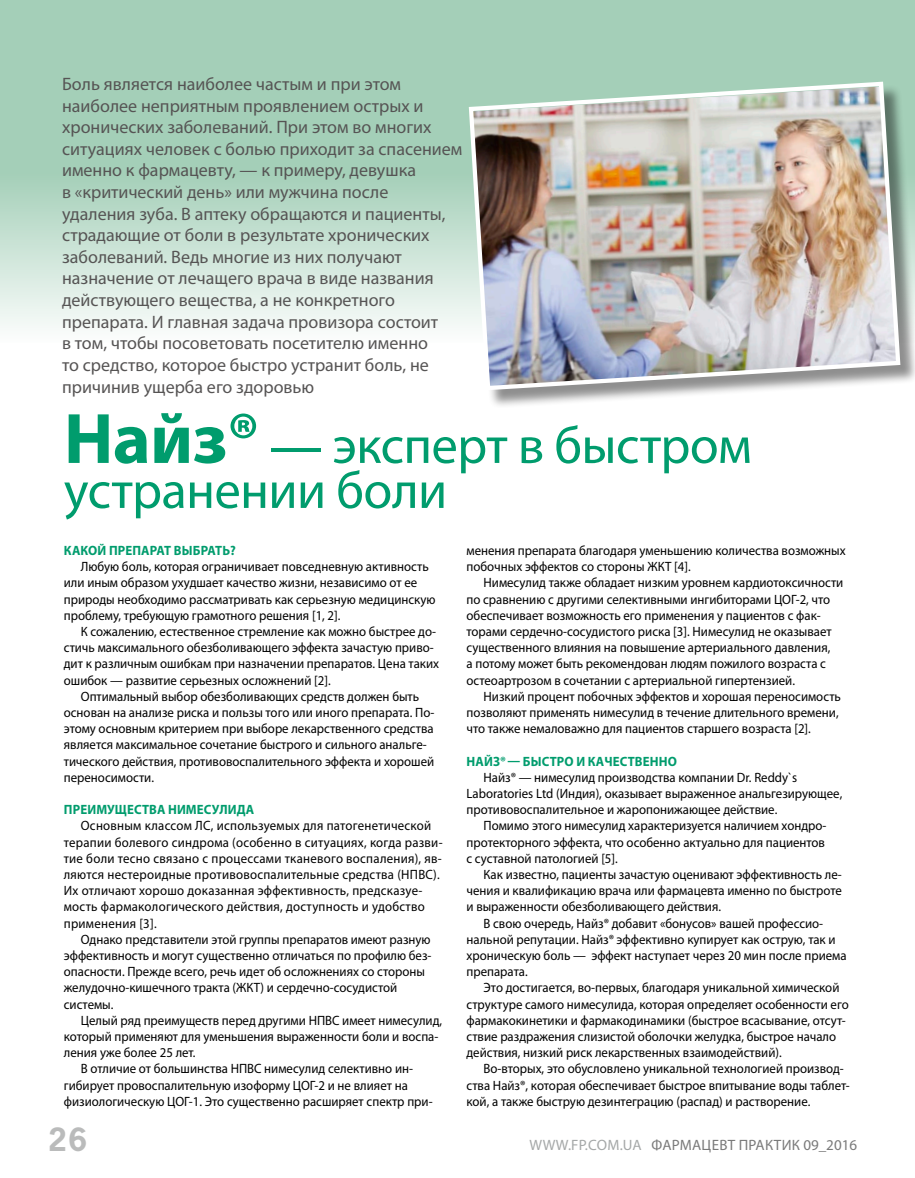
<style>
.page{position:relative;width:915px;height:1178px;background:#fff}
.page>*{position:absolute;margin:0;border:0;box-sizing:border-box;transform-origin:0 0}
.t1{font:52.5px/45px "Myriad Pro";letter-spacing:-.01em;color:#009c6d}
.t2{font:700 34.5px "News Paper C";color:#babbbb}
.t3{font:18px/21.6px "Myriad Pro";color:#565454}
.t4{font:15px "Myriad Pro";letter-spacing:.02em;color:#a5a8a8}
.t5{font:15px "Myriad Pro";letter-spacing:.02em;color:#7a7a7a}
.t6{font:13.5px/16.2px "Myriad Pro";color:#000;scale:.95 1}
.t7{font:13.5px/16.2px "Myriad Pro";letter-spacing:.02em;color:#000;scale:.95 1}
.t8{font:700 13.5px "Myriad Pro";letter-spacing:.01em;color:#009c6d;scale:.95 1}
.s1{font-weight:700;font-size:72px}
.s2{color:#7a7a7a}
</style>
<div class="page">
<svg style="left:0;top:0;width:914px;height:326px;background:#b3d6c3"></svg>
<div style="left:470px;top:83px;width:444px;height:325px;background:#000;opacity:.44"></div>
<img style="left:466px;top:79px;width:436px;height:313px">
<p class="t3" style="left:62px;top:73px;width:401px">Боль является наиболее частым и при этом наиболее неприятным проявлением острых и хронических заболеваний. При этом во многих ситуациях человек с болью приходит за спасением именно к фармацевту, — к примеру, девушка<br>в «критический день» или мужчина после удаления зуба. В аптеку обращаются и пациенты, страдающие от боли в результате хронических заболеваний. Ведь многие из них получают назначение от лечащего врача в виде названия действующего вещества, а не конкретного препарата. И главная задача провизора состоит<br>в том, чтобы посоветовать посетителю именно<br>то средство, которое быстро устранит боль, не причинив ущерба его здоровью</p>
<h1 class="t1" style="left:64px;top:422px;width:689px"><span class="s1">Найз®</span> — эксперт в быстром устранении боли</h1>
<p class="t8" style="left:64px;top:541px;width:182px">Какой препарат выбрать?</p>
<p class="t6" style="left:64px;top:558px;width:393px;text-indent:17px">Любую боль, которая ограничивает повседневную активность или иным образом ухудшает качество жизни, независимо от ее природы необходимо рассматривать как серьезную медицинскую проблему, требующую грамотного решения [1, 2].</p>
<p class="t6" style="left:64px;top:623px;width:396px;text-indent:17px">К сожалению, естественное стремление как можно быстрее до&shy;стичь максимального обезболивающего эффекта зачастую приво&shy;дит к различным ошибкам при назначении препаратов. Цена таких ошибок — развитие серьезных осложнений [2].</p>
<p class="t6" style="left:64px;top:688px;width:391px;text-indent:17px">Оптимальный выбор обезболивающих средств должен быть основан на анализе риска и пользы того или иного препарата. По&shy;этому основным критерием при выборе лекарственного средства является максимальное сочетание быстрого и сильного анальге&shy;тического действия, противовоспалительного эффекта и хорошей переносимости.</p>
<p class="t8" style="left:64px;top:801px;width:202px">Преимущества нимесулида</p>
<p class="t7" style="left:64px;top:817px;width:400px;text-indent:17px">Основным классом ЛС, используемых для патогенетической терапии болевого синдрома (особенно в ситуациях, когда разви&shy;тие боли тесно связано с процессами тканевого воспаления), яв&shy;ляются нестероидные противовоспалительные средства (НПВС).<br>Их отличают хорошо доказанная эффективность, предсказуе&shy;мость фармакологического действия, доступность и удобство применения [3].</p>
<p class="t6" style="left:64px;top:931px;width:388px;text-indent:17px">Однако представители этой группы препаратов имеют разную эффективность и могут существенно отличаться по профилю без&shy;опасности. Прежде всего, речь идет об осложнениях со стороны желудочно-кишечного тракта (ЖКТ) и сердечно-сосудистой системы.</p>
<p class="t6" style="left:81px;top:1012px;width:381px">Целый ряд преимуществ перед другими НПВС имеет нимесулид,</p>
<p class="t6" style="left:64px;top:1028px;width:395px">который применяют для уменьшения выраженности боли и воспа-</p>
<p class="t6" style="left:64px;top:1044px;width:140px">ления уже более 25 лет.</p>
<p class="t6" style="left:81px;top:1060px;width:351px">В отличие от большинства НПВС нимесулид селективно ин-</p>
<p class="t6" style="left:64px;top:1077px;width:363px">гибирует провоспалительную изоформу ЦОГ-2 и не влияет на</p>
<p class="t6" style="left:64px;top:1093px;width:389px">физиологическую ЦОГ-1. Это существенно расширяет спектр при-</p>
<h2 class="t2" style="left:47px;top:1120px;width:42px">26</h2>
<p class="t6" style="left:466px;top:542px;width:400px">менения препарата благодаря уменьшению количества возможных побочных эффектов со стороны ЖКТ [4].</p>
<p class="t6" style="left:466px;top:574px;width:398px;text-indent:17px">Нимесулид также обладает низким уровнем кардиотоксичности по сравнению с другими селективными ингибиторами ЦОГ-2, что обеспечивает возможность его применения у пациентов с фак&shy;торами сердечно-сосудистого риска [3]. Нимесулид не оказывает существенного влияния на повышение артериального давления,<br>а потому может быть рекомендован людям пожилого возраста с остеоартрозом в сочетании с артериальной гипертензией.</p>
<p class="t6" style="left:466px;top:688px;width:395px;text-indent:17px">Низкий процент побочных эффектов и хорошая переносимость позволяют применять нимесулид в течение длительного времени, что также немаловажно для пациентов старшего возраста [2].</p>
<p class="t8" style="left:466px;top:752px;width:223px">Найз®— быстро и качественно</p>
<p class="t6" style="left:466px;top:769px;width:397px;text-indent:17px">Найз® — нимесулид производства компании Dr. Reddy`s<br>Laboratories Ltd (Индия), оказывает выраженное анальгезирующее, противовоспалительное и жаропонижающее действие.</p>
<p class="t6" style="left:466px;top:817px;width:380px;text-align:justify;text-indent:17px">Помимо этого нимесулид характеризуется наличием хондро&shy;протекторного эффекта, что особенно актуально для пациентов с суставной патологией [5].</p>
<p class="t6" style="left:466px;top:866px;width:396px;text-align:justify;text-indent:17px">Как известно, пациенты зачастую оценивают эффективность ле&shy;чения и квалификацию врача или фармацевта именно по быстроте и выраженности обезболивающего действия.</p>
<p class="t6" style="left:466px;top:915px;width:401px;text-indent:17px">В свою очередь, Найз® добавит «бонусов» вашей профессио&shy;нальной репутации. Найз® эффективно купирует как острую, так и хроническую боль — эффект наступает через 20 мин после приема препарата.</p>
<p class="t6" style="left:466px;top:979px;width:404px;text-indent:17px">Это достигается, во-первых, благодаря уникальной химической структуре самого нимесулида, которая определяет особенности его фармакокинетики и фармакодинамики (быстрое всасывание, отсут&shy;ствие раздражения слизистой оболочки желудка, быстрое начало действия, низкий риск лекарственных взаимодействий).</p>
<p class="t6" style="left:466px;top:1060px;width:405px;text-indent:17px">Во-вторых, это обусловлено уникальной технологией производ&shy;ства Найз®, которая обеспечивает быстрое впитывание воды таблет&shy;кой, а также быструю дезинтеграцию (распад) и растворение.</p>
<p class="t4" style="left:529px;top:1135px;width:144px">www.fp.com.ua <span class="s2">Фарма</span></p>
<p class="t5" style="left:701px;top:1135px;width:157px">цевт Практик 09_2016</p>
</div>
